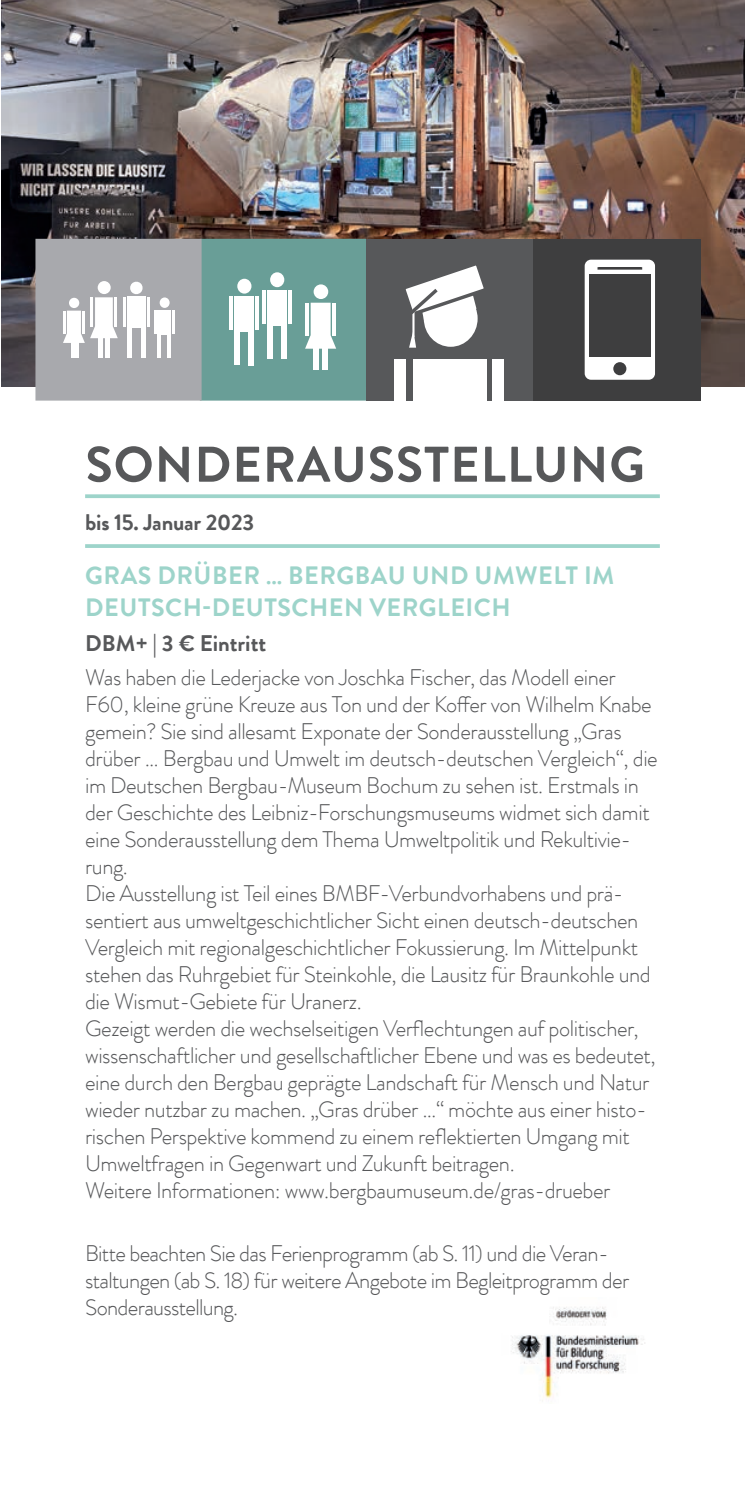
<style>
.page{position:relative;width:745px;height:1489px;background:#fff}
.page>*{position:absolute;margin:0;border:0;box-sizing:border-box;transform-origin:0 0}
.t1{font:700 50px "Brandon Grotesque Office";letter-spacing:.02em;color:#57585a}
.t2{font:700 25px/32.5px "Brandon Grotesque Office";letter-spacing:.02em;color:#9dd4ca}
.t3{font:300 22.5px/27px "Brandon Grotesque Office";letter-spacing:-.02em;color:#57585a}
.t4{font:700 22.5px "Brandon Grotesque Office";letter-spacing:-.01em;color:#57585a}
</style>
<div class="page">
<img style="left:2px;top:0;width:742px;height:386px">
<svg style="left:85px;top:494px;width:574px;height:4px;background:#a5d7ce"></svg>
<hr style="left:85px;top:544px;width:574px;height:4px;background:#9dd4ca">
<svg style="left:27px;top:230px;width:347px;height:171px"></svg>
<img style="left:511px;top:1307px;width:134px;height:94px">
<div style="left:366px;top:239px;width:167px;height:161px;background:#57585a"></div>
<div style="left:412px;top:359px;width:74px;height:41px;background:#fff"></div>
<div style="left:394px;top:359px;width:12px;height:41px;background:#fff"></div>
<div style="left:492px;top:359px;width:12px;height:41px;background:#fff"></div>
<div style="left:423px;top:290px;width:54px;height:57px;background:#fff;border-radius:50%"></div>
<hr style="left:412px;top:309px;width:2px;height:28px;background:#fff">
<svg style="left:409px;top:330px;width:7px;height:17px"></svg>
<svg style="left:405px;top:265px;width:79px;height:57px"></svg>
<div style="left:533px;top:239px;width:167px;height:161px;background:#3e3e3f"></div>
<div style="left:584px;top:260px;width:70px;height:120px;background:#fff;border-radius:6px"></div>
<div style="left:588px;top:275px;width:62px;height:82px;background:#3e3e3f"></div>
<div style="left:597px;top:267px;width:44px;height:2px;border:2px solid #3e3e3f"></div>
<div style="left:613px;top:362px;width:13px;height:13px;background:#3e3e3f;border-radius:50%"></div>
<h1 class="t1" style="left:85px;top:429px;width:560px">SONDERAUSSTELLUNG</h1>
<p class="t4" style="left:85px;top:506px;width:170px">bis 15. Januar 2023</p>
<p class="t2" style="left:85px;top:559px;width:530px">GRAS DRÜBER … BERGBAU UND UMWELT IM<br>DEUTSCH-DEUTSCHEN VERGLEICH</p>
<p class="t4" style="left:85px;top:627px;width:182px">DBM+ | 3 € Eintritt</p>
<p class="t3" style="left:85px;top:664px;width:573px">Was haben die Lederjacke von Joschka Fischer, das Modell einer F60, kleine grüne Kreuze aus Ton und der Koffer von Wilhelm Knabe gemein? Sie sind allesamt Exponate der Sonderausstellung „Gras drüber … Bergbau und Umwelt im deutsch-deutschen Vergleich“, die im Deutschen Bergbau-Museum Bochum zu sehen ist. Erstmals in der Geschichte des Leibniz-Forschungsmuseums widmet sich damit eine Sonderausstellung dem Thema Umweltpolitik und Rekultivie&shy;rung.<br>Die Ausstellung ist Teil eines BMBF-Verbundvorhabens und prä&shy;sentiert aus umweltgeschichtlicher Sicht einen deutsch-deutschen Vergleich mit regionalgeschichtlicher Fokussierung. Im Mittelpunkt stehen das Ruhrgebiet für Steinkohle, die Lausitz für Braunkohle und die Wismut-Gebiete für Uranerz.<br>Gezeigt werden die wechselseitigen Verflechtungen auf politischer, wissenschaftlicher und gesellschaftlicher Ebene und was es bedeutet, eine durch den Bergbau geprägte Landschaft für Mensch und Natur wieder nutzbar zu machen. „Gras drüber …“ möchte aus einer histo&shy;rischen Perspektive kommend zu einem reflektierten Umgang mit Umweltfragen in Gegenwart und Zukunft beitragen.<br>Weitere Informationen: www.bergbaumuseum.de/gras-drueber</p>
<p class="t3" style="left:85px;top:1239px;width:545px">Bitte beachten Sie das Ferienprogramm (ab S. 11) und die Veran&shy;staltungen (ab S. 18) für weitere Angebote im Begleitprogramm der<br>Sonderausstellung.</p>
</div>
